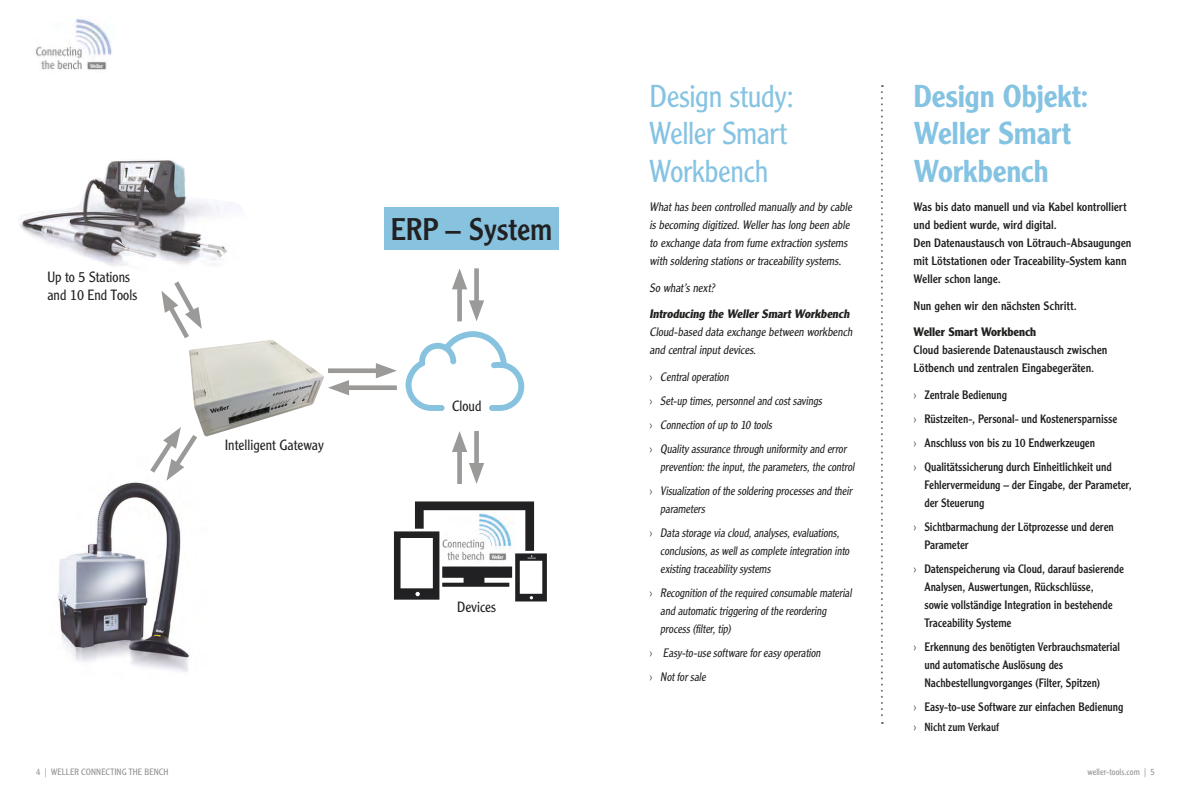
<style>
.page{position:relative;width:1191px;height:794px;background:#fff}
.page>*{position:absolute;margin:0;border:0;box-sizing:border-box;transform-origin:0 0}
.t1{font:500 31px/37.2px "Clearface Gothic LT Std";letter-spacing:-.01em;color:#85c3e3}
.t2{font:300 31px/37.2px "Clearface Gothic LT Std";letter-spacing:-.015em;color:#85c3e3}
.t3{font:30.7px "Clearface Gothic LT Std";color:#212022}
.t4{font:300 14.5px/17.4px "Clearface Gothic LT Std";color:#212022}
.t5{font:12px/18px "Clearface Gothic LT Std";letter-spacing:-.005em;color:#222221;scale:.95 1}
.t6{font:italic 300 12px/24px "Clearface Gothic LT Std";color:#222221;scale:.95 1}
.t7{font:12px/18px "Clearface Gothic LT Std";letter-spacing:-.005em;color:#222221}
.t8{font:italic 300 12px/18px "Clearface Gothic LT Std";color:#222221}
.t9{font:italic 700 12px "Clearface Gothic LT Std";color:#222221}
.t10{font:700 12px "Clearface Gothic LT Std";letter-spacing:-.005em;color:#222221}
.t11{font:11.5px "Clearface Gothic LT Std";color:#222221;scale:.95 1}
.t12{font:300 9px "Clearface Gothic LT Std";letter-spacing:.01em;color:#8f8f8e}
.s1{font-family:"Frutiger Next LT";font-style:normal}
.s2{font-family:"Frutiger Next LT";font-weight:300}
.s3{font-family:"Frutiger Next LT";font-weight:300;font-size:12px}
</style>
<div class="page">
<img style="left:36px;top:16px;width:76px;height:54px">
<svg style="left:881px;top:85px;width:2px;height:639px"></svg>
<img style="left:57px;top:480px;width:132px;height:192px">
<svg style="left:394px;top:501px;width:153px;height:100px"></svg>
<div style="left:384px;top:207px;width:174px;height:42px;background:#87c3de"></div>
<svg style="left:150px;top:427px;width:47px;height:53px"></svg>
<div style="left:341px;top:385px;width:56px;height:5px;background:#9b9a98"></div>
<svg style="left:328px;top:380px;width:21px;height:15px"></svg>
<div style="left:328px;top:368px;width:56px;height:5px;background:#9b9a98"></div>
<svg style="left:376px;top:363px;width:21px;height:15px"></svg>
<div style="left:474px;top:268px;width:5px;height:41px;background:#9b9a98"></div>
<svg style="left:469px;top:300px;width:15px;height:21px"></svg>
<div style="left:457px;top:281px;width:5px;height:40px;background:#9b9a98"></div>
<svg style="left:452px;top:268px;width:15px;height:21px"></svg>
<div style="left:474px;top:431px;width:5px;height:40px;background:#9b9a98"></div>
<svg style="left:469px;top:463px;width:15px;height:21px"></svg>
<div style="left:457px;top:443px;width:5px;height:41px;background:#9b9a98"></div>
<svg style="left:452px;top:431px;width:15px;height:21px"></svg>
<svg style="left:405px;top:331px;width:120px;height:80px"></svg>
<img style="left:440px;top:511px;width:75px;height:52px">
<img style="left:19px;top:159px;width:211px;height:107px">
<svg style="left:161px;top:281px;width:41px;height:57px"></svg>
<img style="left:187px;top:340px;width:137px;height:97px">
<p class="t4" style="left:47px;top:268px;width:91px">Up to 5 Stations and 10 End Tools</p>
<p class="t4" style="left:225px;top:437px;width:100px">Intelligent Gateway</p>
<h2 class="t3" style="left:390px;top:210px;width:163px">ERP – System</h2>
<p class="t4" style="left:452px;top:397px;width:31px">Cloud</p>
<p class="t4" style="left:457px;top:598px;width:40px">Devices</p>
<h1 class="t2" style="left:649px;top:78px;width:146px">Design study:<br>Weller Smart<br>Workbench</h1>
<p class="t8" style="left:649px;top:198px;width:206px">Whathasbeen controlled manually and by cable isbecoming digitized.Wellerhaslong been able to exchange data from fume extraction systems with soldering stationsortraceability systems.</p>
<p class="t8" style="left:649px;top:278px;width:69px">So what’snext?</p>
<p class="t9" style="left:649px;top:307px;width:204px">Introducing the Weller Smart Workbench</p>
<p class="t8" style="left:649px;top:323px;width:207px">Cloud-based data exchange between workbench and centralinputdevices.</p>
<p class="t6" style="left:649px;top:364px;width:211px"><span class="s1">›</span> Centraloperation<br><span class="s1">›</span> Set-up times,personneland costsavings<br><span class="s1">›</span> Connection ofup to 10 tools<br><span class="s1">›</span> Quality assurance through uniformity and error</p>
<p class="t6" style="left:649px;top:454px;width:220px;text-align:right">prevention:the input,the parameters,the control<br><span class="s1">›</span> Visualization ofthe soldering processesand their</p>
<p class="t6" style="left:649px;top:496px;width:204px;text-indent:11px">parameters<br><span class="s1">›</span> Data storage via cloud,analyses,evaluations,</p>
<p class="t6" style="left:660px;top:541px;width:203px;line-height:18px">conclusions,aswellascomplete integration into existing traceability systems</p>
<p class="t6" style="left:660px;top:583px;width:205px;line-height:18px;text-indent:-11px"><span class="s1">›</span> Recognition ofthe required consumable material and automatictriggering ofthe reordering process(filter,tip)</p>
<p class="t6" style="left:649px;top:640px;width:184px"><span class="s1">›</span> Easy-to-use software foreasy operation <span class="s1">›</span> Notforsale</p>
<h1 class="t1" style="left:913px;top:77px;width:176px">Design Objekt:<br>Weller Smart<br>Workbench</h1>
<p class="t7" style="left:913px;top:198px;width:219px">Was bis dato manuell und via Kabel kontrolliert und bedient wurde, wird digital.<br>Den Datenaustausch von Lötrauch-Absaugungen mit Lötstationen oder Traceability-System kann Weller schon lange.</p>
<p class="t7" style="left:913px;top:296px;width:165px">Nun gehen wir den nächsten Schritt.</p>
<p class="t10" style="left:913px;top:325px;width:124px">Weller Smart Workbench</p>
<p class="t7" style="left:913px;top:341px;width:195px">Cloud basierende Datenaustausch zwischen<br>Lötbench und zentralen Eingabegeräten.</p>
<p class="t5" style="left:913px;top:382px;width:216px;line-height:24px"><span class="s2">›</span> Zentrale Bedienung<br><span class="s2">›</span> Rüstzeiten-, Personal- und Kostenersparnisse <span class="s2">›</span> Anschluss von bis zu 10 Endwerkzeugen<br><span class="s2">›</span> Qualitätssicherung durch Einheitlichkeit und</p>
<p class="t5" style="left:924px;top:475px;width:220px">Fehlervermeidung – der Eingabe, der Parameter, der Steuerung</p>
<p class="t5" style="left:924px;top:517px;width:201px;text-indent:-11px"><span class="s2">›</span> Sichtbarmachung der Lötprozesse und deren<br>Parameter</p>
<p class="t5" style="left:924px;top:559px;width:212px;text-indent:-11px"><span class="s2">›</span> Datenspeicherung via Cloud, darauf basierende Analysen, Auswertungen, Rückschlüsse,<br>sowie vollständige Integration in bestehende Traceability Systeme</p>
<p class="t5" style="left:924px;top:637px;width:208px;text-indent:-11px"><span class="s2">›</span> Erkennung des benötigten Verbrauchsmaterial und automatische Auslösung des<br>Nachbestellungvorganges (Filter, Spitzen)</p>
<p class="t5" style="left:913px;top:697px;width:222px"><span class="s2">›</span> Easy-to-use Software zur einfachen Bedienung</p>
<p class="t11" style="left:913px;top:719px;width:91px"><span class="s3">›</span> Nicht zum Verkauf</p>
<p class="t12" style="left:36px;top:766px;width:134px">4 | WELLER CONNECTING THE BENCH</p>
<p class="t12" style="left:1087px;top:766px;width:69px">weller-tools.com | 5</p>
</div>
